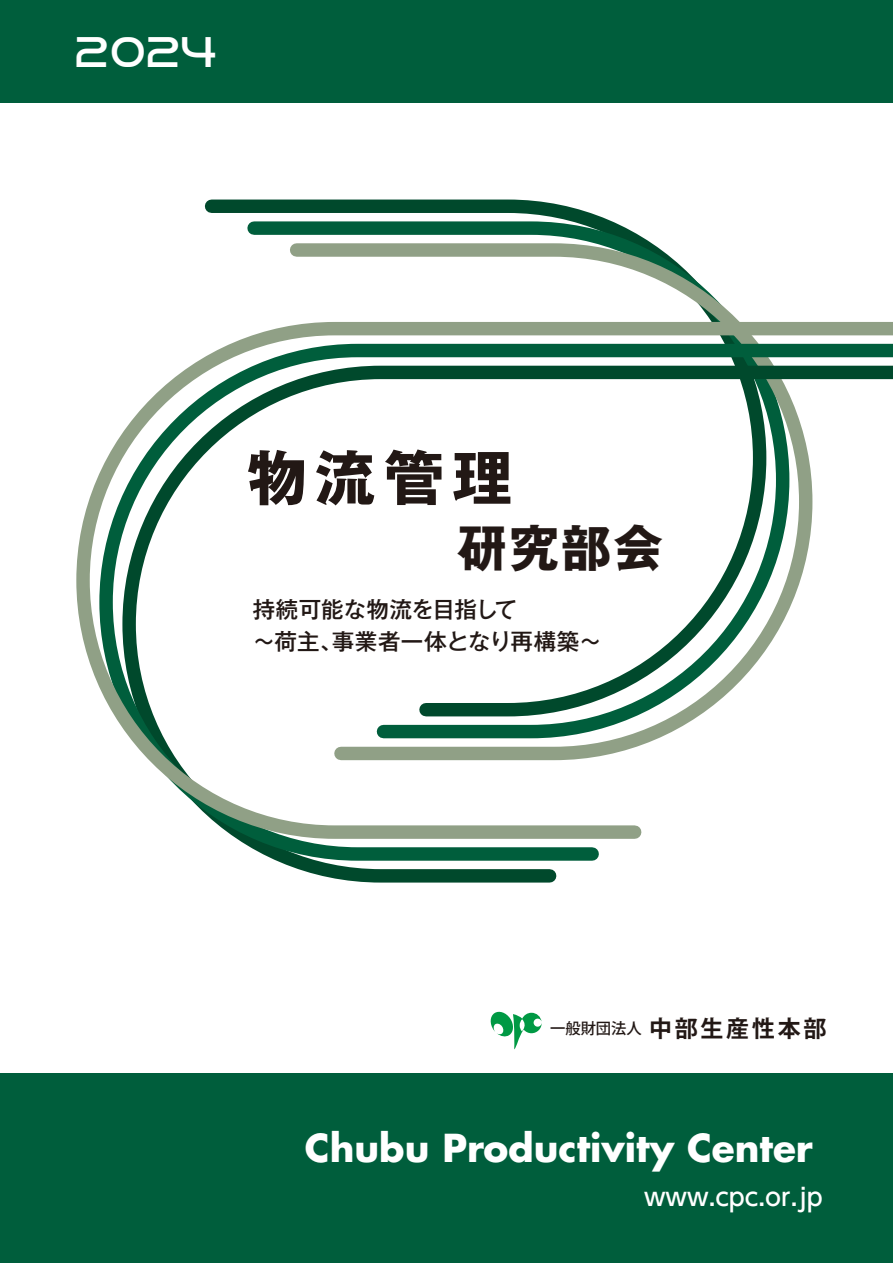
<style>
.page{position:relative;width:893px;height:1263px;background:#fff}
.page>*{position:absolute;margin:0;border:0;box-sizing:border-box;transform-origin:0 0}
.t1{font:700 60px "Gothic MB101 Pro";color:#221815}
.t2{font:700 49.5px "Gothic MB101 Pro";color:#221815}
.t3{font:43.5px "Good Times";color:#fff}
.t4{font:700 37.5px "Futura";color:#fff}
.t5{font:500 24px "UD Shin Go Pr 6";color:#fff}
.t6{font:700 22.95px "Koz Go Pro";letter-spacing:.12em;color:#221815}
.t7{font:500 22.5px/31.5px "Gothic MB101 Pro";letter-spacing:.01em;color:#221815}
.s1{font-weight:500;font-size:15.3px}
</style>
<div class="page">
<div style="left:0;top:0;width:893px;height:102px;background:#005e3c"></div>
<svg style="left:204px;top:199px;width:392px;height:16px"></svg>
<svg style="left:247px;top:215px;width:395px;height:22px"></svg>
<svg style="left:290px;top:237px;width:443px;height:78px"></svg>
<svg style="left:292px;top:867px;width:265px;height:16px"></svg>
<svg style="left:247px;top:845px;width:352px;height:22px"></svg>
<svg style="left:76px;top:315px;width:817px;height:530px"></svg>
<div style="left:0;top:1074px;width:893px;height:189px;background:#005e3c"></div>
<svg style="left:490px;top:1011px;width:52px;height:38px"></svg>
<h3 class="t3" style="left:74px;top:32px;width:145px">2024</h3>
<h1 class="t1" style="left:247px;top:428px;width:267px">物流管理</h1>
<h2 class="t2" style="left:457px;top:507px;width:207px">研究部会</h2>
<p class="t7" style="left:253px;top:591px;width:350px">持続可能な物流を目指して<br>～荷主、事業者一体となり再構築～</p>
<p class="t6" style="left:550px;top:1014px;width:278px"><span class="s1">一般財団法人</span>中部生産性本部</p>
<h3 class="t4" style="left:305px;top:1122px;width:509px">Chubu Productivity Center</h3>
<p class="t5" style="left:644px;top:1177px;width:180px">www.cpc.or.jp</p>
</div>
